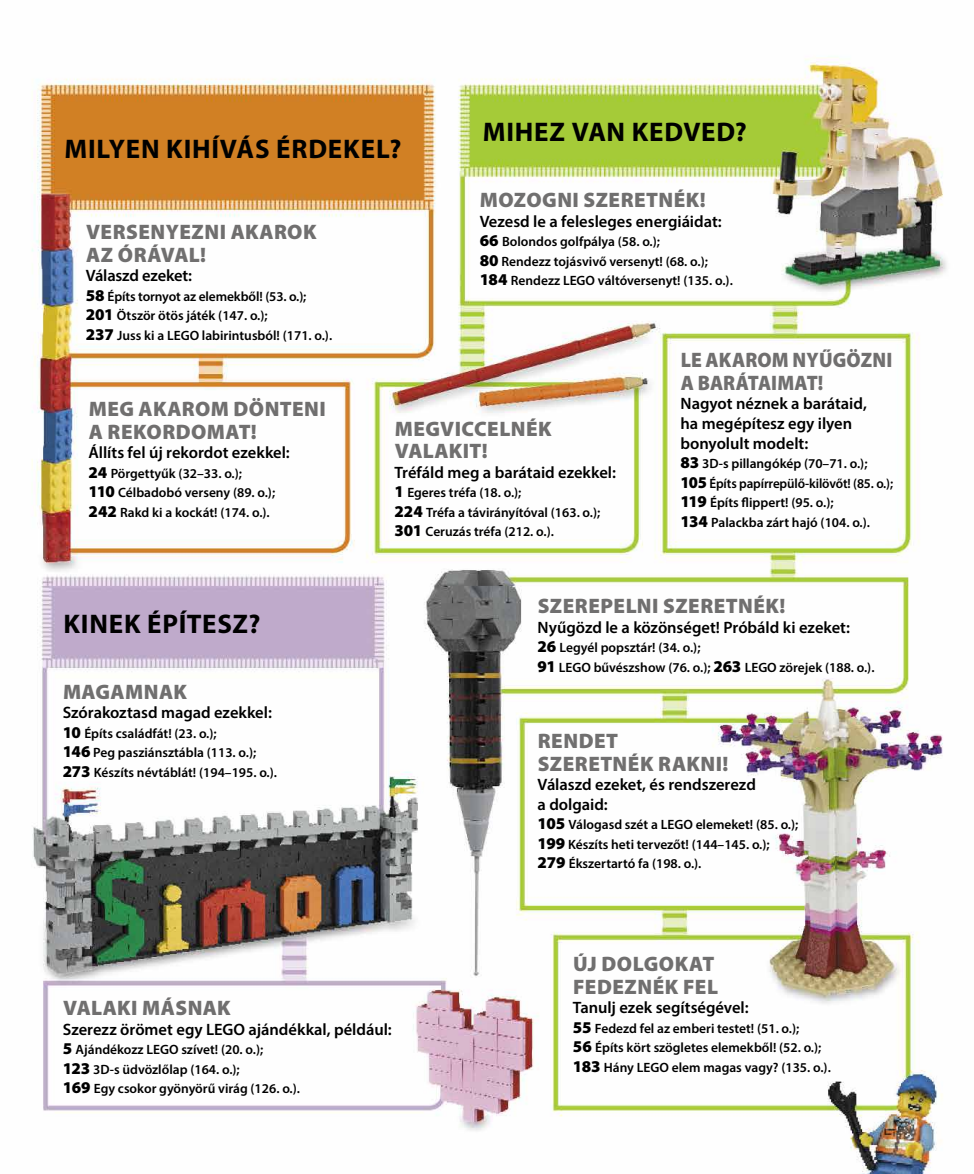
<style>
.page{position:relative;width:974px;height:1174px;background:#fff}
.page>*{position:absolute;margin:0;border:0;box-sizing:border-box;transform-origin:0 0}
.t1{font:700 27px "Myriad Pro";letter-spacing:.03em;color:#000}
.t2{font:900 21px/22.5px "Myriad Pro";letter-spacing:.02em;color:#706f6f}
.t3{font:900 21px/22.5px "Myriad Pro";letter-spacing:.02em;color:#706f6f;scale:.93 1}
.t4{font:600 16.5px/19.5px "Myriad Pro";color:#000}
.t5{font:600 13.5px/19.5px "Myriad Pro";color:#000}
.s1{font-weight:900;font-size:16.5px}
</style>
<div class="page">
<img style="left:31px;top:57px;width:916px;height:1117px">
<p class="t1" style="left:64px;top:131px;width:338px">MILYEN KIHÍVÁS ÉRDEKEL?</p>
<p class="t2" style="left:86px;top:221px;width:232px">VERSENYEZNI AKAROK<br>AZ ÓRÁVAL!</p>
<p class="t4" style="left:86px;top:265px;width:108px">Válaszd ezeket:</p>
<p class="t5" style="left:86px;top:286px;width:248px"><span class="s1">58</span> Építs tornyot az elemekből! (53. o.);<br><span class="s1">201</span> Ötször ötös játék (147. o.);<br><span class="s1">237</span> Juss ki a LEGO labirintusból! (171. o.).</p>
<p class="t1" style="left:483px;top:114px;width:266px">MIHEZ VAN KEDVED?</p>
<p class="t2" style="left:480px;top:189px;width:227px">MOZOGNI SZERETNÉK!</p>
<p class="t4" style="left:480px;top:211px;width:243px">Vezesd le a felesleges energiáidat:</p>
<p class="t5" style="left:480px;top:231px;width:255px"><span class="s1">66</span> Bolondos golfpálya (58. o.);<br><span class="s1">80</span> Rendezz tojásvivő versenyt! (68. o.);<br><span class="s1">184</span> Rendezz LEGO váltóversenyt! (135. o.).</p>
<p class="t2" style="left:89px;top:398px;width:239px">MEG AKAROM DÖNTENI<br>A REKORDOMAT!</p>
<p class="t4" style="left:89px;top:442px;width:203px">Állíts fel új rekordot ezekkel:</p>
<p class="t5" style="left:89px;top:463px;width:188px"><span class="s1">24</span> Pörgettyűk (32–33. o.);<br><span class="s1">110</span> Célbadobó verseny (89. o.);<br><span class="s1">242</span> Rakd ki a kockát! (174. o.).</p>
<p class="t1" style="left:63px;top:606px;width:198px">KINEK ÉPÍTESZ?</p>
<p class="t2" style="left:63px;top:680px;width:125px">MAGAMNAK</p>
<p class="t4" style="left:63px;top:702px;width:211px">Szórakoztasd magad ezekkel:</p>
<p class="t5" style="left:63px;top:723px;width:216px"><span class="s1">10</span> Építs családfát! (23. o.);<br><span class="s1">146</span> Peg pasziánsztábla (113. o.);<br><span class="s1">273</span> Készíts névtáblát! (194–195. o.).</p>
<p class="t2" style="left:395px;top:417px;width:158px">MEGVICCELNÉK<br>VALAKIT!</p>
<p class="t4" style="left:394px;top:462px;width:223px">Tréfáld meg a barátaid ezekkel:</p>
<p class="t5" style="left:394px;top:482px;width:207px"><span class="s1">1</span> Egeres tréfa (18. o.);<br><span class="s1">224</span> Tréfa a távirányítóval (163. o.);<br><span class="s1">301</span> Ceruzás tréfa (212. o.).</p>
<p class="t3" style="left:681px;top:349px;width:229px">LE AKAROM NYŰGÖZNI<br>A BARÁTAIMAT!</p>
<p class="t4" style="left:680px;top:394px;width:188px">Nagyot néznek a barátaid, ha megépítesz egy ilyen bonyolult modelt:</p>
<p class="t5" style="left:680px;top:453px;width:214px"><span class="s1">83</span> 3D-s pillangókép (70–71. o.); <span class="s1">105</span> Építs papírrepülő-kilövőt! (85. o.); <span class="s1">119</span> Építs flippert! (95. o.);<br><span class="s1">134</span> Palackba zárt hajó (104. o.).</p>
<p class="t2" style="left:538px;top:595px;width:249px">SZEREPELNI SZERETNÉK!</p>
<p class="t4" style="left:537px;top:617px;width:314px">Nyűgözd le a közönséget! Próbáld ki ezeket:</p>
<p class="t5" style="left:537px;top:637px;width:338px"><span class="s1">26</span> Legyél popsztár! (34. o.);<br><span class="s1">91</span> LEGO bűvészshow (76. o.); <span class="s1">263</span> LEGO zörejek (188. o.).</p>
<p class="t2" style="left:538px;top:730px;width:192px">RENDET<br>SZERETNÉK RAKNI!</p>
<p class="t4" style="left:537px;top:774px;width:220px">Válaszd ezeket, és rendszerezd a dolgaid:</p>
<p class="t5" style="left:537px;top:814px;width:262px"><span class="s1">105</span> Válogasd szét a LEGO elemeket! (85. o.);<br><span class="s1">199</span> Készíts heti tervezőt! (144–145. o.);<br><span class="s1">279</span> Ékszertartó fa (198. o.).</p>
<p class="t2" style="left:63px;top:997px;width:169px">VALAKI MÁSNAK</p>
<p class="t4" style="left:63px;top:1019px;width:330px">Szerezz örömet egy LEGO ajándékkal, például:</p>
<p class="t5" style="left:63px;top:1039px;width:238px"><span class="s1">5</span> Ajándékozz LEGO szívet! (20. o.);<br><span class="s1">123</span> 3D-s üdvözlőlap (164. o.);<br><span class="s1">169</span> Egy csokor gyönyörű virág (126. o.).</p>
<p class="t2" style="left:573px;top:953px;width:146px">ÚJ DOLGOKAT<br>FEDEZNÉK FEL</p>
<p class="t4" style="left:573px;top:997px;width:177px">Tanulj ezek segítségével:</p>
<p class="t5" style="left:573px;top:1018px;width:259px"><span class="s1">55</span> Fedezd fel az emberi testet! (51. o.);<br><span class="s1">56</span> Építs kört szögletes elemekből! (52. o.);<br><span class="s1">183</span> Hány LEGO elem magas vagy? (135. o.).</p>
</div>
